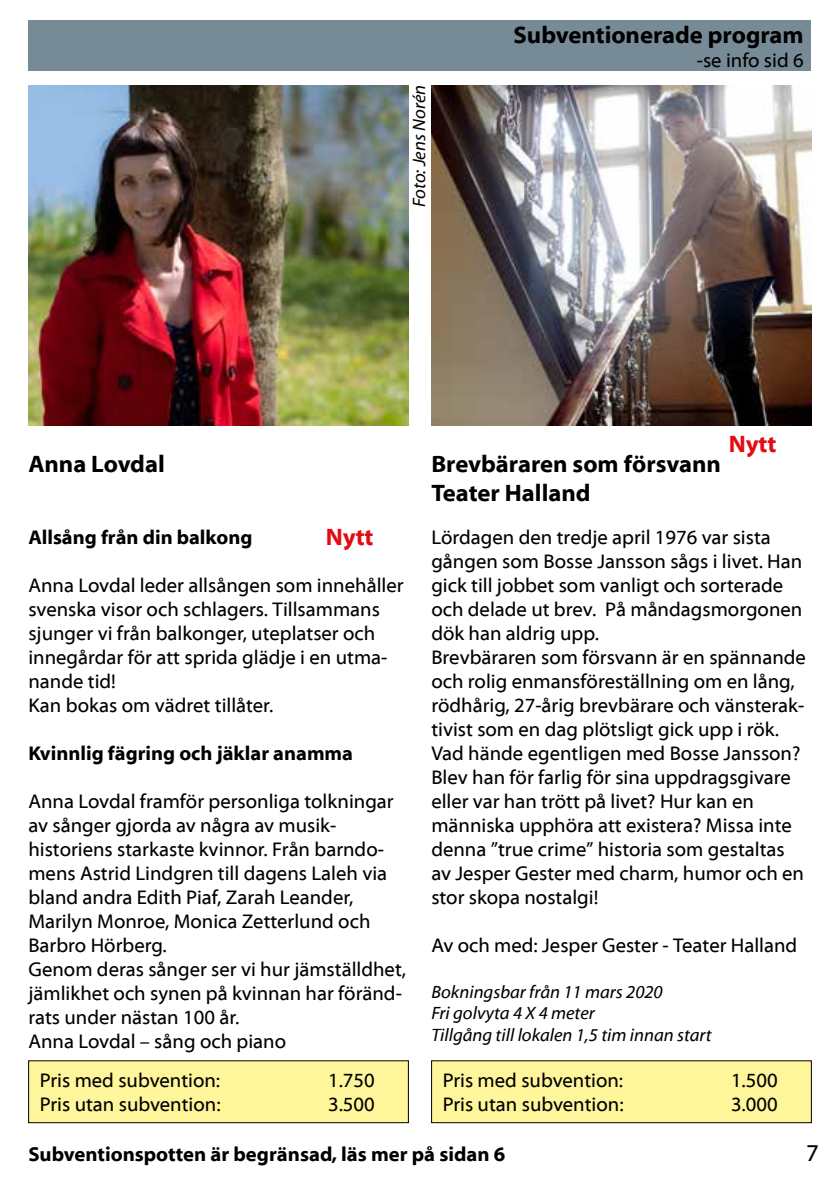
<style>
.page{position:relative;width:840px;height:1191px;background:#fff}
.page>*{position:absolute;margin:0;border:0;box-sizing:border-box;transform-origin:0 0}
.t1{font:700 24px/28.8px "Myriad Web Pro";color:#000}
.t2{font:700 24px "Myriad Web Pro";color:#e30b13}
.t3{font:24px "Myriad Web Pro";color:#000}
.t4{font:700 20.2px "Myriad Web Pro";color:#000}
.t5{font:20px/24px "Myriad Web Pro";color:#000}
.t6{font:700 20px "Myriad Web Pro";color:#000}
.t7{font:italic 18px/21.6px "Myriad Web Pro";color:#000}
</style>
<div class="page">
<div style="left:28px;top:20px;width:782px;height:50px;background:#778b96"></div>
<div style="left:29px;top:1060px;width:379px;height:62px;background:#fff69b"></div>
<div style="left:28px;top:1060px;width:380px;height:63px;border:1px solid #000"></div>
<img style="left:28px;top:85px;width:380px;height:340px">
<div style="left:431px;top:1060px;width:379px;height:62px;background:#fff69b"></div>
<div style="left:431px;top:1060px;width:380px;height:63px;border:1px solid #000"></div>
<img style="left:431px;top:85px;width:380px;height:340px">
<p class="t7" style="left:408px;top:207px;width:124px;rotate:-90deg">Foto: Jens Norén</p>
<p class="t1" style="left:513px;top:21px;width:291px">Subventionerade program</p>
<p class="t5" style="left:696px;top:49px;width:108px">-se info sid 6</p>
<p class="t1" style="left:28px;top:450px;width:138px">Anna Lovdal</p>
<p class="t6" style="left:28px;top:526px;width:225px">Allsång från din balkong</p>
<p class="t5" style="left:28px;top:574px;width:376px">Anna Lovdal leder allsången som innehåller svenska visor och schlagers. Tillsammans sjunger vi från balkonger, uteplatser och innegårdar för att sprida glädje i en utma&shy;nande tid!<br>Kan bokas om vädret tillåter.</p>
<p class="t6" style="left:28px;top:742px;width:326px">Kvinnlig fägring och jäklar anamma</p>
<p class="t5" style="left:28px;top:790px;width:379px">Anna Lovdal framför personliga tolkningar av sånger gjorda av några av musik&shy;historiens starkaste kvinnor. Från barndo&shy;mens Astrid Lindgren till dagens Laleh via bland andra Edith Piaf, Zarah Leander, Marilyn Monroe, Monica Zetterlund och Barbro Hörberg.<br>Genom deras sånger ser vi hur jämställdhet, jämlikhet och synen på kvinnan har föränd&shy;rats under nästan 100 år.<br>Anna Lovdal – sång och piano</p>
<p class="t5" style="left:40px;top:1068px;width:182px">Pris med subvention:</p>
<p class="t5" style="left:328px;top:1068px;width:48px">1.750</p>
<p class="t5" style="left:40px;top:1092px;width:182px">Pris utan subvention:</p>
<p class="t5" style="left:328px;top:1092px;width:48px">3.500</p>
<p class="t2" style="left:325px;top:524px;width:49px">Nytt</p>
<p class="t2" style="left:728px;top:431px;width:49px">Nytt</p>
<p class="t1" style="left:431px;top:450px;width:291px">Brevbäraren som försvann<br>Teater Halland</p>
<p class="t5" style="left:431px;top:526px;width:376px">Lördagen den tredje april 1976 var sista gången som Bosse Jansson sågs i livet. Han gick till jobbet som vanligt och sorterade och delade ut brev. På måndagsmorgonen dök han aldrig upp.<br>Brevbäraren som försvann är en spännande och rolig enmansföreställning om en lång, rödhårig, 27-årig brevbärare och vänsterak&shy;tivist som en dag plötsligt gick upp i rök.<br>Vad hände egentligen med Bosse Jansson?<br>Blev han för farlig för sina uppdragsgivare eller var han trött på livet? Hur kan en människa upphöra att existera? Missa inte denna ”true crime” historia som gestaltas av Jesper Gester med charm, humor och en stor skopa nostalgi!</p>
<p class="t5" style="left:431px;top:934px;width:367px">Av och med: Jesper Gester - Teater Halland</p>
<p class="t7" style="left:431px;top:981px;width:282px">Bokningsbar från 11 mars 2020<br>Fri golvyta 4 X 4 meter<br>Tillgång till lokalen 1,5 tim innan start</p>
<p class="t5" style="left:442px;top:1068px;width:182px">Pris med subvention:</p>
<p class="t5" style="left:730px;top:1068px;width:48px">1.500</p>
<p class="t5" style="left:442px;top:1092px;width:182px">Pris utan subvention:</p>
<p class="t5" style="left:730px;top:1092px;width:48px">3.000</p>
<p class="t4" style="left:28px;top:1143px;width:478px">Subventionspotten är begränsad, läs mer på sidan 6</p>
<p class="t3" style="left:805px;top:1140px;width:14px">7</p>
</div>
